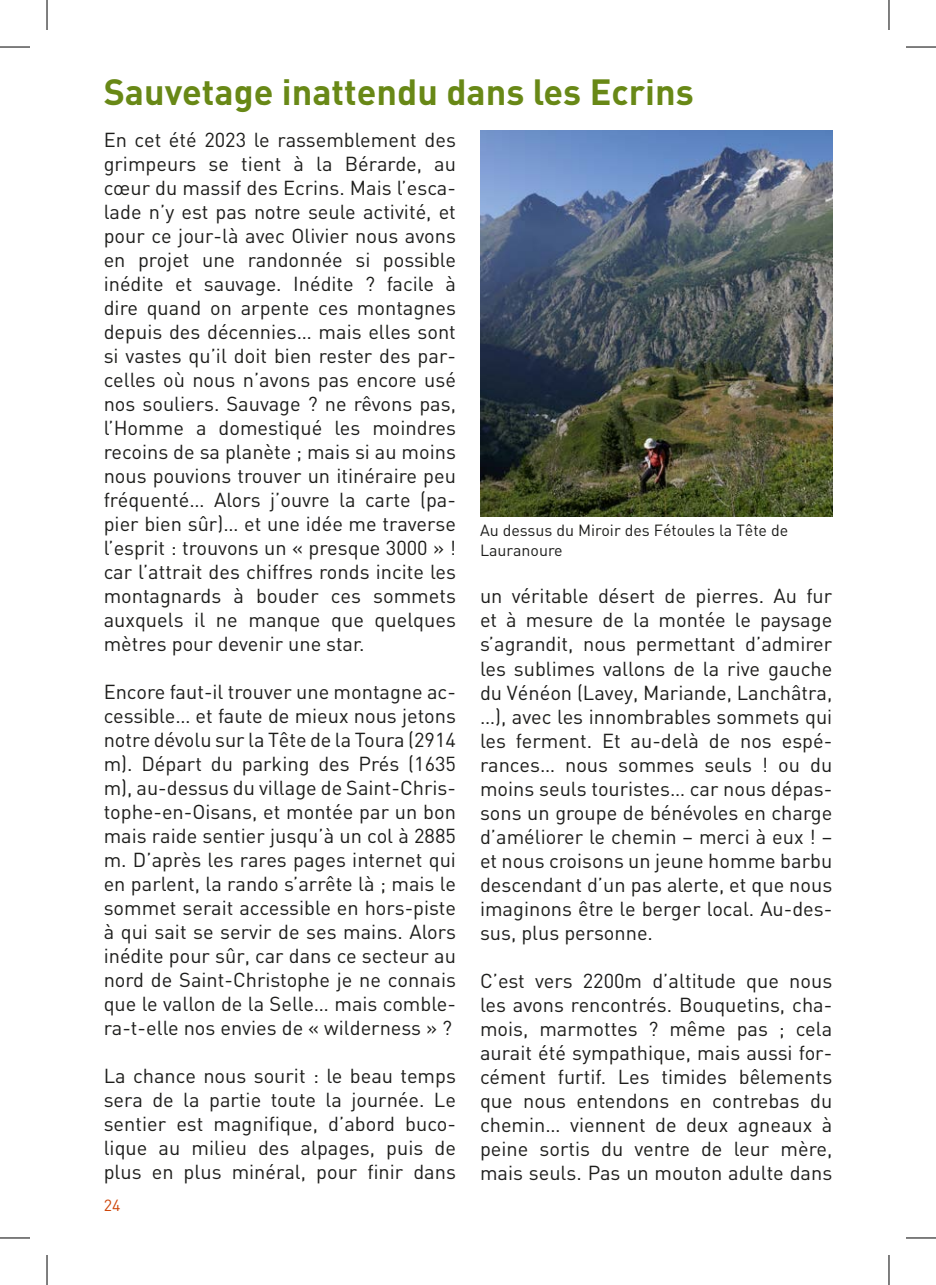
<style>
.page{position:relative;width:936px;height:1285px;background:#fff}
.page>*{position:absolute;margin:0;border:0;box-sizing:border-box;transform-origin:0 0}
.t1{font:700 36px "DIN";color:#688816}
.t2{font:20px/24px "DIN";color:#1d1d1b;text-align:justify}
.t3{font:16px/19.2px "DIN";color:#1d1d1b}
.t4{font:16px "DIN";color:#ce470b}
</style>
<div class="page">
<img style="left:480px;top:131px;width:352px;height:385px">
<hr style="left:0;top:47px;width:30px;height:1px;background:#000">
<hr style="left:906px;top:47px;width:30px;height:1px;background:#000">
<hr style="left:0;top:1237px;width:30px;height:1px;background:#000">
<hr style="left:906px;top:1237px;width:30px;height:1px;background:#000">
<hr style="left:47px;top:0;width:1px;height:30px;background:#000">
<hr style="left:47px;top:1255px;width:1px;height:30px;background:#000">
<hr style="left:889px;top:0;width:1px;height:30px;background:#000">
<hr style="left:889px;top:1255px;width:1px;height:30px;background:#000">
<h1 class="t1" style="left:104px;top:69px;width:591px">Sauvetage inattendu dans les Ecrins</h1>
<p class="t2" style="left:104px;top:127px;width:354px">En cet été 2023 le rassemblement des grimpeurs se tient à la Bérarde, au cœur du massif des Ecrins. Mais l’esca&shy;lade n’y est pas notre seule activité, et pour ce jour-là avec Olivier nous avons en projet une randonnée si possible inédite et sauvage. Inédite ? facile à dire quand on arpente ces montagnes depuis des décennies… mais elles sont si vastes qu’il doit bien rester des par&shy;celles où nous n’avons pas encore usé nos souliers. Sauvage ? ne rêvons pas, l’Homme a domestiqué les moindres recoins de sa planète ; mais si au moins nous pouvions trouver un itinéraire peu fréquenté… Alors j’ouvre la carte (pa&shy;pier bien sûr)… et une idée me traverse l’esprit : trouvons un « presque 3000 » ! car l’attrait des chiffres ronds incite les montagnards à bouder ces sommets auxquels il ne manque que quelques mètres pour devenir une star.</p>
<p class="t2" style="left:104px;top:679px;width:354px">Encore faut-il trouver une montagne ac&shy;cessible… et faute de mieux nous jetons notre dévolu sur la Tête de la Toura (2914 m). Départ du parking des Prés (1635 m), au-dessus du village de Saint-Chris&shy;tophe-en-Oisans, et montée par un bon mais raide sentier jusqu’à un col à 2885 m. D’après les rares pages internet qui en parlent, la rando s’arrête là ; mais le sommet serait accessible en hors-piste à qui sait se servir de ses mains. Alors inédite pour sûr, car dans ce secteur au nord de Saint-Christophe je ne connais que le vallon de la Selle… mais comble&shy;ra-t-elle nos envies de « wilderness » ?</p>
<p class="t2" style="left:104px;top:1063px;width:354px">La chance nous sourit : le beau temps sera de la partie toute la journée. Le sentier est magnifique, d’abord buco&shy;lique au milieu des alpages, puis de plus en plus minéral, pour finir dans</p>
<p class="t4" style="left:104px;top:1195px;width:18px">24</p>
<p class="t3" style="left:480px;top:521px;width:310px">Au dessus du Miroir des Fétoules la Tête de<br>Lauranoure</p>
<p class="t2" style="left:480px;top:584px;width:354px">un véritable désert de pierres. Au fur et à mesure de la montée le paysage s’agrandit, nous permettant d’admirer les sublimes vallons de la rive gauche du Vénéon (Lavey, Mariande, Lanchâtra, …), avec les innombrables sommets qui les ferment. Et au-delà de nos espé&shy;rances… nous sommes seuls ! ou du moins seuls touristes… car nous dépas&shy;sons un groupe de bénévoles en charge d’améliorer le chemin – merci à eux ! – et nous croisons un jeune homme barbu descendant d’un pas alerte, et que nous imaginons être le berger local. Au-des&shy;sus, plus personne.</p>
<p class="t2" style="left:480px;top:968px;width:354px">C’est vers 2200m d’altitude que nous les avons rencontrés. Bouquetins, cha&shy;mois, marmottes ? même pas ; cela aurait été sympathique, mais aussi for&shy;cément furtif. Les timides bêlements que nous entendons en contrebas du chemin… viennent de deux agneaux à peine sortis du ventre de leur mère, mais seuls. Pas un mouton adulte dans</p>
</div>
